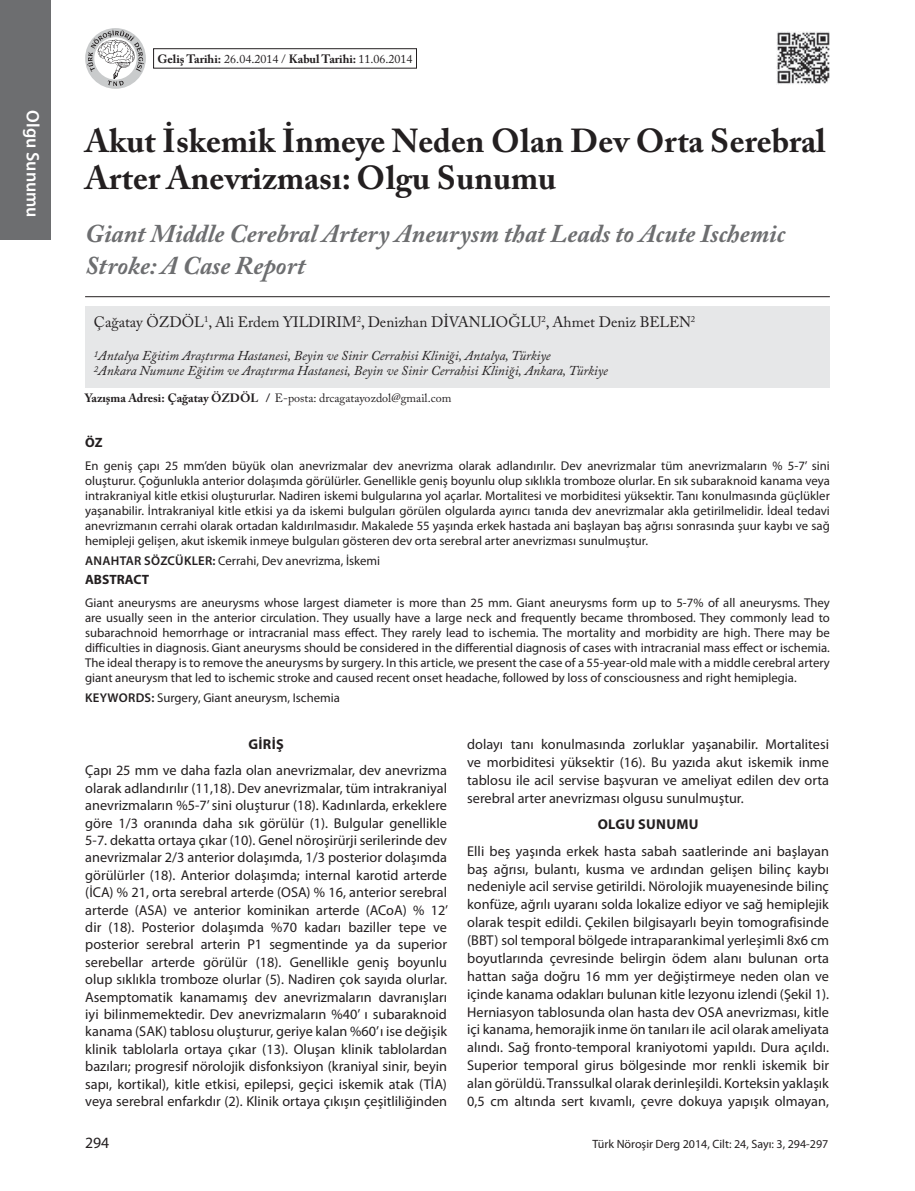
<style>
.page{position:relative;width:915px;height:1191px;background:#fff}
.page>*{position:absolute;margin:0;border:0;box-sizing:border-box;transform-origin:0 0}
.t1{font:700 33px/37.5px "Adobe Caslon Pro";color:#231f20}
.t2{font:italic 700 25.5px/31.5px "Adobe Caslon Pro";color:#6d6e70}
.t3{font:600 18px "Myriad Pro";color:#fff}
.t4{font:15.75px "Myriad Pro";color:#231f20}
.t5{font:15px "Adobe Caslon Pro";color:#231f20}
.t6{font:14.25px/17.4px "Myriad Pro";color:#231f20;text-align:justify}
.t7{font:italic 13.5px/15px "Adobe Caslon Pro";color:#231f20}
.t8{font:700 13.5px "Myriad Pro";color:#231f20}
.t9{font:12.75px/15px "Myriad Pro";color:#231f20;text-align:justify}
.t10{font:12px "Adobe Caslon Pro";color:#231f20}
.t11{font:700 12px "Adobe Caslon Pro";color:#231f20}
.t12{font:12px "Myriad Pro";color:#231f20}
.s1{font-weight:400}
.s2{font-weight:700}
.s3{font-weight:600}
</style>
<div class="page">
<div style="left:0;top:0;width:51px;height:240px;background:#6d6e70"></div>
<div style="left:153px;top:48px;width:264px;height:21px;border:1px solid #231f20"></div>
<svg style="left:85px;top:28px;width:61px;height:61px"></svg>
<svg style="left:87px;top:30px;width:57px;height:56px"></svg>
<hr style="left:85px;top:296px;width:744px;height:1px;background:#231f20">
<div style="left:85px;top:306px;width:744px;height:82px;background:#e6e7e8"></div>
<img style="left:776px;top:32px;width:53px;height:53px">
<p class="t3" style="left:40px;top:110px;width:109px;rotate:90deg">Olgu Sunumu</p>
<p class="t11" style="left:157px;top:54px;width:256px">Geliş Tarihi: <span class="s1">26.04.2014 /</span> Kabul Tarihi: <span class="s1">11.06.2014</span></p>
<p class="t1" style="left:85px;top:125px;width:741px">Akut İskemik İnmeye Neden Olan Dev Orta Serebral<br>Arter Anevrizması: Olgu Sunumu</p>
<p class="t2" style="left:85px;top:220px;width:701px">Giant Middle Cerebral Artery Aneurysm that Leads to Acute Ischemic<br>Stroke: A Case Report</p>
<p class="t5" style="left:94px;top:316px;width:603px">Çağatay ÖZDÖL<sup>1</sup>, Ali Erdem YILDIRIM<sup>2</sup>, Denizhan DİVANLIOĞLU<sup>2</sup>, Ahmet Deniz BELEN<sup>2</sup></p>
<p class="t7" style="left:94px;top:349px;width:515px"><sup>1</sup>Antalya Eğitim Araştırma Hastanesi, Beyin ve Sinir Cerrahisi Kliniği, Antalya, Türkiye<br><sup>2</sup>Ankara Numune Eğitim ve Araştırma Hastanesi, Beyin ve Sinir Cerrahisi Kliniği, Ankara, Türkiye</p>
<p class="t10" style="left:85px;top:393px;width:367px"><span class="s2">Yazışma Adresi: Çağatay ÖZDÖL /</span> E-posta: drcagatayozdol@gmail.com</p>
<p class="t8" style="left:85px;top:437px;width:19px">ÖZ</p>
<p class="t9" style="left:85px;top:460px;width:746px">En geniş çapı 25 mm’den büyük olan anevrizmalar dev anevrizma olarak adlandırılır. Dev anevrizmalar tüm anevrizmaların % 5-7’ sini oluşturur. Çoğunlukla anterior dolaşımda görülürler. Genellikle geniş boyunlu olup sıklıkla tromboze olurlar. En sık subaraknoid kanama veya intrakraniyal kitle etkisi oluştururlar. Nadiren iskemi bulgularına yol açarlar. Mortalitesi ve morbiditesi yüksektir. Tanı konulmasında güçlükler yaşanabilir. İntrakraniyal kitle etkisi ya da iskemi bulguları görülen olgularda ayırıcı tanıda dev anevrizmalar akla getirilmelidir. İdeal tedavi anevrizmanın cerrahi olarak ortadan kaldırılmasıdır. Makalede 55 yaşında erkek hastada ani başlayan baş ağrısı sonrasında şuur kaybı ve sağ hemipleji gelişen, akut iskemik inmeye bulguları gösteren dev orta serebral arter anevrizması sunulmuştur.</p>
<p class="t9" style="left:85px;top:554px;width:296px"><span class="s3">ANAHTAR SÖZCÜKLER:</span> Cerrahi, Dev anevrizma, İskemi</p>
<p class="t8" style="left:85px;top:574px;width:65px">ABSTRACT</p>
<p class="t9" style="left:85px;top:597px;width:746px">Giant aneurysms are aneurysms whose largest diameter is more than 25 mm. Giant aneurysms form up to 5-7% of all aneurysms. They are usually seen in the anterior circulation. They usually have a large neck and frequently became thrombosed. They commonly lead to subarachnoid hemorrhage or intracranial mass effect. They rarely lead to ischemia. The mortality and morbidity are high. There may be difficulties in diagnosis. Giant aneurysms should be considered in the differential diagnosis of cases with intracranial mass effect or ischemia.<br>The ideal therapy is to remove the aneurysms by surgery. In this article, we present the case of a 55-year-old male with a middle cerebral artery giant aneurysm that led to ischemic stroke and caused recent onset headache, followed by loss of consciousness and right hemiplegia.</p>
<p class="t9" style="left:85px;top:691px;width:256px"><span class="s3">KEYWORDS:</span> Surgery, Giant aneurysm, Ischemia</p>
<p class="t6" style="left:85px;top:733px;width:363px;line-height:26px;text-align:center"><span class="s2">GİRİŞ<br></span>Çapı 25 mm ve daha fazla olan anevrizmalar, dev anevrizma</p>
<p class="t6" style="left:85px;top:780px;width:364px">olarak adlandırılır (11,18). Dev anevrizmalar, tüm intrakraniyal anevrizmaların %5-7’ sini oluşturur (18). Kadınlarda, erkeklere göre 1/3 oranında daha sık görülür (1). Bulgular genellikle 5-7. dekatta ortaya çıkar (10). Genel nöroşirürji serilerinde dev anevrizmalar 2/3 anterior dolaşımda, 1/3 posterior dolaşımda görülürler (18). Anterior dolaşımda; internal karotid arterde (İCA) % 21, orta serebral arterde (OSA) % 16, anterior serebral arterde (ASA) ve anterior kominikan arterde (ACoA) % 12’ dir (18). Posterior dolaşımda %70 kadarı baziller tepe ve posterior serebral arterin P1 segmentinde ya da superior serebellar arterde görülür (18). Genellikle geniş boyunlu olup sıklıkla tromboze olurlar (5). Nadiren çok sayıda olurlar.<br>Asemptomatik kanamamış dev anevrizmaların davranışları iyi bilinmemektedir. Dev anevrizmaların %40’ ı subaraknoid kanama (SAK) tablosu oluşturur, geriye kalan %60’ ı ise değişik klinik tablolarla ortaya çıkar (13). Oluşan klinik tablolardan bazıları; progresif nörolojik disfonksiyon (kraniyal sinir, beyin sapı, kortikal), kitle etkisi, epilepsi, geçici iskemik atak (TİA) veya serebral enfarkdır (2). Klinik ortaya çıkışın çeşitliliğinden</p>
<p class="t6" style="left:467px;top:737px;width:363px;line-height:17.9px">dolayı tanı konulmasında zorluklar yaşanabilir. Mortalitesi ve morbiditesi yüksektir (16). Bu yazıda akut iskemik inme tablosu ile acil servise başvuran ve ameliyat edilen dev orta serebral arter anevrizması olgusu sunulmuştur.</p>
<p class="t6" style="left:467px;top:813px;width:363px;line-height:26.4px;text-align:center"><span class="s2">OLGU SUNUMU<br></span>Elli beş yaşında erkek hasta sabah saatlerinde ani başlayan</p>
<p class="t6" style="left:467px;top:861px;width:363px;line-height:17.9px">baş ağrısı, bulantı, kusma ve ardından gelişen bilinç kaybı nedeniyle acil servise getirildi. Nörolojik muayenesinde bilinç konfüze, ağrılı uyaranı solda lokalize ediyor ve sağ hemiplejik olarak tespit edildi. Çekilen bilgisayarlı beyin tomografisinde (BBT) sol temporal bölgede intraparankimal yerleşimli 8x6 cm boyutlarında çevresinde belirgin ödem alanı bulunan orta hattan sağa doğru 16 mm yer değiştirmeye neden olan ve içinde kanama odakları bulunan kitle lezyonu izlendi (Şekil 1).<br>Herniasyon tablosunda olan hasta dev OSA anevrizması, kitle içi kanama, hemorajik inme ön tanıları ile acil olarak ameliyata alındı. Sağ fronto-temporal kraniyotomi yapıldı. Dura açıldı.<br>Superior temporal girus bölgesinde mor renkli iskemik bir alan görüldü. Transsulkal olarak derinleşildi. Korteksin yaklaşık 0,5 cm altında sert kıvamlı, çevre dokuya yapışık olmayan,</p>
<p class="t4" style="left:85px;top:1137px;width:26px">294</p>
<p class="t12" style="left:592px;top:1139px;width:237px">Türk Nöroşir Derg 2014, Cilt: 24, Sayı: 3, 294-297</p>
</div>
